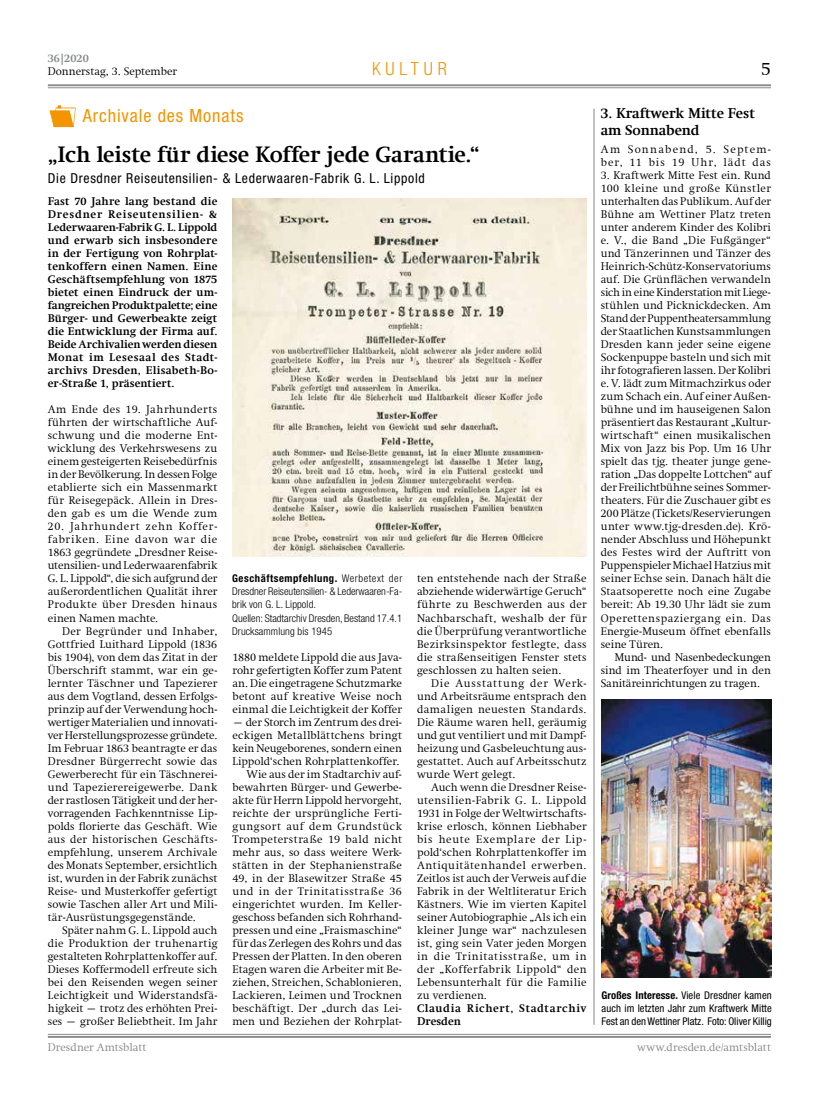
<style>
.page{position:relative;width:833px;height:1117px;background:#fff}
.page>*{position:absolute;margin:0;border:0;box-sizing:border-box;transform-origin:0 0}
.Über-3spaltig{font:700 22.5px "Swift Com";letter-spacing:-.01em;color:#000}
.t1{font:300 18.75px "Swift Com";color:#000}
.Dachzeile_amtl{font:condensed 18.12px "Helvetica Neue";letter-spacing:.05em;color:#f39400}
.Rubriktitel{font:300 condensed 18.12px "Helvetica Neue";letter-spacing:.27em;color:#f39400}
.Über-1spaltig{font:700 14.38px/16.9px "Swift Com";letter-spacing:-.005em;color:#000}
.Unterüber{font:condensed 13.75px "Helvetica Neue";letter-spacing:.05em;color:#000}
.Fliesstext_Einzug{font:300 11.25px/13px "Swift Com";letter-spacing:.01em;color:#000;text-align:justify}
.Fliesstext{font:300 11.25px/13px "Swift Com";letter-spacing:.015em;color:#000;text-align:justify}
.Fliesstext-2{font:700 11.25px/13px "Swift Com";letter-spacing:.015em;color:#000;text-align:justify}
.Fliesstext-3{font:300 11.25px/13px "Swift Com";letter-spacing:.1em;color:#000}
.t2{font:300 11.25px "Swift Com";letter-spacing:.005em;color:#87888a}
.Fliesstext_bold{font:700 11.25px/13px "Swift Com";letter-spacing:.055em;color:#000}
.t3{font:700 11.25px "Swift Com";letter-spacing:.005em;color:#87888a}
.Bildunterschrift{font:300 condensed 10.62px/13px "Helvetica Neue";color:#000;text-align:justify}
.Bildunterschrift-2{font:condensed 10.62px/13px "Helvetica Neue";color:#000;text-align:justify}
.s1{font-weight:700}
</style>
<div class="page">
<hr style="left:48px;top:87px;width:723px;height:1px;background:#87888a">
<hr style="left:48px;top:84px;width:723px;height:2px;background:#87888a">
<hr style="left:48px;top:1033px;width:723px;height:1px;background:#87888a">
<hr style="left:48px;top:1035px;width:723px;height:2px;background:#87888a">
<svg style="left:50px;top:105px;width:26px;height:22px"></svg>
<img style="left:233px;top:198px;width:353px;height:358px">
<img style="left:601px;top:699px;width:170px;height:278px">
<hr style="left:593px;top:109px;width:1px;height:915px;background:#87888a">
<p class="t3" style="left:48px;top:52px;width:43px">36|2020</p>
<p class="Fliesstext" style="left:48px;top:65px;width:131px">Donnerstag, 3. September</p>
<p class="Dachzeile_amtl" style="left:83px;top:105px;width:162px">Archivale des Monats</p>
<p class="Rubriktitel" style="left:372px;top:58px;width:76px">KULTUR</p>
<p class="Über-3spaltig" style="left:48px;top:141px;width:433px">„Ich leiste für diese Koffer jede Garantie.“</p>
<p class="Unterüber" style="left:48px;top:170px;width:378px">Die Dresdner Reiseutensilien- &amp; Lederwaaren-Fabrik G. L. Lippold</p>
<p class="Fliesstext-2" style="left:48px;top:195px;width:171px">Fast 70 Jahre lang bestand die Dresdner Reiseutensilien- &amp; Lederwaaren-Fabrik G. L. Lippold und erwarb sich insbesondere in der Fertigung von Rohrplat&shy;tenkoffern einen Namen. Eine Geschäftsempfehlung von 1875 bietet einen Eindruck der um&shy;fangreichen Produktpalette; eine Bürger- und Gewerbeakte zeigt die Entwicklung der Firma auf.<br>Beide Archivalien werden diesen Monat im Lesesaal des Stadt&shy;archivs Dresden, Elisabeth-Bo&shy;er-Straße 1, präsentiert.</p>
<p class="Fliesstext" style="left:48px;top:403px;width:171px">Am Ende des 19. Jahrhunderts führten der wirtschaftliche Auf&shy;schwung und die moderne Ent&shy;wicklung des Verkehrswesens zu einem gesteigerten Reisebedürfnis in der Bevölkerung. In dessen Folge etablierte sich ein Massenmarkt für Reisegepäck. Allein in Dres&shy;den gab es um die Wende zum</p>
<p class="Fliesstext" style="left:48px;top:520px;width:171px;text-align:left">20. Jahrhundert zehn Koffer&shy;fabriken. Eine davon war die<br>1863 gegründete „Dresdner Reise---- utensilien- und Lederwaarenfabrik<br>G. L. Lippold“, die sich aufgrund der außerordentlichen Qualität ihrer<br>Produkte über Dresden hinaus einen Namen machte.</p>
<p class="Fliesstext_Einzug" style="left:48px;top:624px;width:171px;text-indent:14px">Der Begründer und Inhaber, Gottfried Luithard Lippold (1836 bis 1904), von dem das Zitat in der Überschrift stammt, war ein ge&shy;lernter Täschner und Tapezierer aus dem Vogtland, dessen Erfolgs&shy;prinzip auf der Verwendung hoch&shy;wertiger Materialien und innovati&shy;ver Herstellungsprozesse gründete.<br>Im Februar 1863 beantragte er das Dresdner Bürgerrecht sowie das Gewerberecht für ein Täschnerei&shy;und Tapezierereigewerbe. Dank der rastlosen Tätigkeit und der her&shy;vorragenden Fachkenntnisse Lip&shy;polds florierte das Geschäft. Wie aus der historischen Geschäfts&shy;empfehlung, unserem Archivale des Monats September, ersichtlich ist, wurden in der Fabrik zunächst Reise- und Musterkoffer gefertigt sowie Taschen aller Art und Mili&shy;tär-Ausrüstungsgegenstände.</p>
<p class="Fliesstext_Einzug" style="left:48px;top:923px;width:171px;text-indent:14px">Später nahm G. L. Lippold auch die Produktion der truhenartig gestalteten Rohrplattenkoffer auf.<br>Dieses Koffermodell erfreute sich bei den Reisenden wegen seiner Leichtigkeit und Widerstandsfä&shy;higkeit – trotz des erhöhten Prei&shy;ses – großer Beliebtheit. Im Jahr</p>
<p class="Bildunterschrift" style="left:232px;top:572px;width:172px"><span class="s1">Geschäftsempfehlung.</span> Werbetext der Dresdner Reiseutensilien- &amp; Lederwaaren-Fa&shy;brik von G. L. Lippold.</p>
<p class="Bildunterschrift" style="left:232px;top:611px;width:172px">Quellen: Stadtarchiv Dresden, Bestand 17.4.1<br>Drucksammlung bis 1945</p>
<p class="Fliesstext_Einzug" style="left:232px;top:650px;width:171px">1880 meldete Lippold die aus Java&shy;rohr gefertigten Koffer zum Patent an. Die eingetragene Schutzmarke betont auf kreative Weise noch einmal die Leichtigkeit der Koffer</p>
<p class="Fliesstext_Einzug" style="left:232px;top:715px;width:171px">– der Storch im Zentrum des drei&shy;eckigen Metallblättchens bringt kein Neugeborenes, sondern einen Lippold‘schen Rohrplattenkoffer.</p>
<p class="Fliesstext_Einzug" style="left:232px;top:767px;width:171px;text-indent:14px">Wie aus der im Stadtarchiv auf&shy;bewahrten Bürger- und Gewerbe&shy;akte für Herrn Lippold hervorgeht, reichte der ursprüngliche Ferti&shy;gungsort auf dem Grundstück Trompeterstraße 19 bald nicht mehr aus, so dass weitere Werk&shy;stätten in der Stephanienstraße 49, in der Blasewitzer Straße 45 und in der Trinitatisstraße 36 eingerichtet wurden. Im Keller&shy;geschoss befanden sich Rohrhand&shy;pressen und eine „Fraismaschine“ für das Zerlegen des Rohrs und das Pressen der Platten. In den oberen Etagen waren die Arbeiter mit Be&shy;ziehen, Streichen, Schablonieren, Lackieren, Leimen und Trocknen beschäftigt. Der „durch das Lei&shy;men und Beziehen der Rohrplat-</p>
<p class="Fliesstext_Einzug" style="left:417px;top:572px;width:171px">ten entstehende nach der Straße abziehende widerwärtige Geruch“ führte zu Beschwerden aus der Nachbarschaft, weshalb der für die Überprüfung verantwortliche Bezirksinspektor festlegte, dass die straßenseitigen Fenster stets geschlossen zu halten seien.</p>
<p class="Fliesstext_Einzug" style="left:417px;top:676px;width:171px;text-indent:14px">Die Ausstattung der Werk&shy;und Arbeitsräume entsprach den damaligen neuesten Standards.<br>Die Räume waren hell, geräumig und gut ventiliert und mit Dampf&shy;heizung und Gasbeleuchtung aus&shy;gestattet. Auch auf Arbeitsschutz wurde Wert gelegt.</p>
<p class="Fliesstext_Einzug" style="left:417px;top:780px;width:171px;text-indent:14px">Auch wenn die Dresdner Reise&shy;utensilien-Fabrik G. L. Lippold 1931 in Folge der Weltwirtschafts&shy;krise erlosch, können Liebhaber bis heute Exemplare der Lip&shy;pold‘schen Rohrplattenkoffer im Antiquitätenhandel erwerben.<br>Zeitlos ist auch der Verweis auf die Fabrik in der Weltliteratur Erich Kästners. Wie im vierten Kapitel seiner Autobiographie „Als ich ein kleiner Junge war“ nachzulesen ist, ging sein Vater jeden Morgen in die Trinitatisstraße, um in der „Kofferfabrik Lippold“ den Lebensunterhalt für die Familie zu verdienen.</p>
<p class="Fliesstext_bold" style="left:417px;top:1001px;width:171px">Claudia Richert, Stadtarchiv<br>Dresden</p>
<h2 class="t1" style="left:761px;top:58px;width:12px">5</h2>
<p class="Über-1spaltig" style="left:601px;top:105px;width:156px">3. Kraftwerk Mitte Fest am Sonnabend</p>
<p class="Fliesstext-3" style="left:601px;top:143px;width:172px">Am Sonnabend, 5. Septem&shy;ber, 11 bis 19 Uhr, lädt das</p>
<p class="Fliesstext" style="left:601px;top:169px;width:172px">3. Kraftwerk Mitte Fest ein. Rund 100 kleine und große Künstler unterhalten das Publikum. Auf der Bühne am Wettiner Platz treten unter anderem Kinder des Kolibri e. V., die Band „Die Fußgänger“ und Tänzerinnen und Tänzer des Heinrich-Schütz-Konservatoriums auf. Die Grünflächen verwandeln sich in eine Kinderstation mit Liege&shy;stühlen und Picknickdecken. Am Stand der Puppentheatersammlung der Staatlichen Kunstsammlungen Dresden kann jeder seine eigene Sockenpuppe basteln und sich mit ihr fotografieren lassen. Der Kolibri e. V. lädt zum Mitmachzirkus oder zum Schach ein. Auf einer Außen&shy;bühne und im hauseigenen Salon präsentiert das Restaurant „Kultur&shy;wirtschaft“ einen musikalischen Mix von Jazz bis Pop. Um 16 Uhr spielt das tjg. theater junge gene&shy;ration „Das doppelte Lottchen“ auf der Freilichtbühne seines Sommer&shy;theaters. Für die Zuschauer gibt es 200 Plätze (Tickets/Reservierungen unter www.tjg-dresden.de). Krö&shy;nender Abschluss und Höhepunkt des Festes wird der Auftritt von Puppenspieler Michael Hatzius mit seiner Echse sein. Danach hält die Staatsoperette noch eine Zugabe bereit: Ab 19.30 Uhr lädt sie zum Operettenspaziergang ein. Das Energie-Museum öffnet ebenfalls seine Türen.</p>
<p class="Fliesstext_Einzug" style="left:601px;top:650px;width:172px;text-indent:14px">Mund- und Nasenbedeckungen sind im Theaterfoyer und in den Sanitäreinrichtungen zu tragen.</p>
<p class="Bildunterschrift-2" style="left:601px;top:988px;width:172px"><span class="s1">Großes Interesse.</span> Viele Dresdner kamen auch im letzten Jahr zum Kraftwerk Mitte Fest an den Wettiner Platz. Foto: Oliver Killig</p>
<p class="t2" style="left:48px;top:1040px;width:100px">Dresdner Amtsblatt</p>
<p class="t2" style="left:637px;top:1040px;width:135px">www.dresden.de/amtsblatt</p>
</div>
